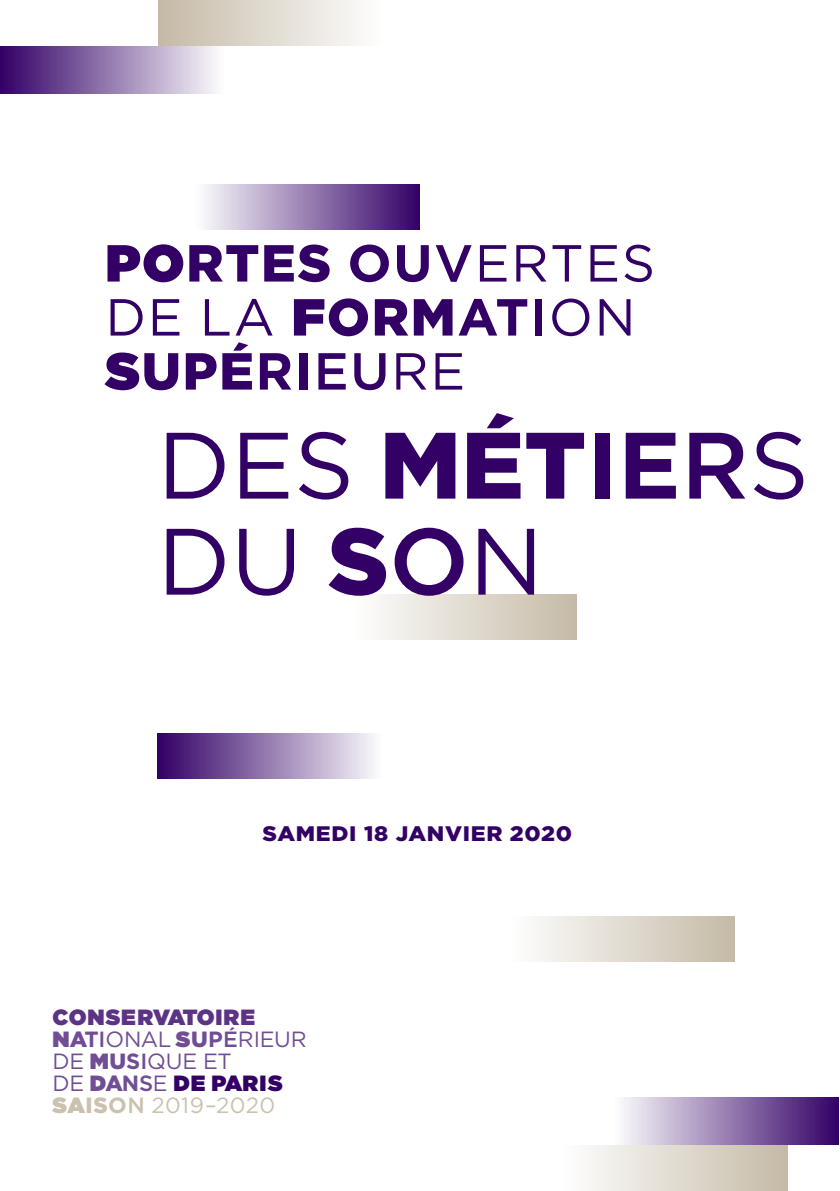
<style>
.page{position:relative;width:840px;height:1191px;background:#fff}
.page>*{position:absolute;margin:0;border:0;box-sizing:border-box;transform-origin:0 0}
.t1{font:94px "Gotham";color:#306}
.t2{font:52px/54px "Gotham";letter-spacing:.03em;color:#306}
.t3{font:22px "Gotham";letter-spacing:-.01em;color:#704d94}
.t4{font:22px "Gotham";letter-spacing:.02em;color:#cbc1af}
.t5{font:900 22px "Gotham";letter-spacing:.035em;color:#306}
.t6{font:900 22px "Gotham";letter-spacing:.035em;color:#5c3385}
.sous-titre_date{font:900 21px "Gotham";letter-spacing:.03em;color:#306;scale:1.06 1}
.s1{font-weight:900}
.s2{font-weight:700}
.s3{font-weight:500}
.s4{font-weight:400;color:#704d94}
.s5{color:#704d94}
.s6{font-weight:700;color:#704d94}
.s7{font-weight:500;color:#704d94}
</style>
<div class="page">
<div style="left:158px;top:0;width:223px;height:46px;background:linear-gradient(to right,#c4b9a5,#fefdfd)"></div>
<div style="left:0;top:46px;width:223px;height:47px;background:linear-gradient(to right,#320065,#fcfcfd)"></div>
<div style="left:196px;top:184px;width:224px;height:46px;background:linear-gradient(to right,#fdfdfd,#340267)"></div>
<div style="left:614px;top:1097px;width:224px;height:48px;background:linear-gradient(to right,#fdfefe,#350367)"></div>
<div style="left:157px;top:733px;width:224px;height:45px;background:linear-gradient(to right,#320065,#fbfafc)"></div>
<div style="left:563px;top:1145px;width:224px;height:46px;background:linear-gradient(to right,#fefefe,#c5baa6)"></div>
<div style="left:510px;top:916px;width:224px;height:46px;background:linear-gradient(to right,#fefefe,#c5baa7)"></div>
<div style="left:353px;top:593px;width:224px;height:46px;background:linear-gradient(to right,#fefefe,#c5baa6)"></div>
<p class="t2" style="left:105px;top:235px;width:551px"><span class="s1">PO</span><span class="s1">RTES</span> <span class="s2">OU</span><span class="s3">V</span>ERTES</p>
<p class="t2" style="left:105px;top:289px;width:531px">DE LA <span class="s1">F</span><span class="s1">ORM</span><span class="s2">AT</span><span class="s3">I</span>ON<br><span class="s1">S</span><span class="s1">UPÉ</span><span class="s2">RI</span><span class="s3">EU</span>RE</p>
<p class="t1" style="left:157px;top:405px;width:653px">DES <span class="s1">MÉT</span><span class="s2">IE</span><span class="s3">R</span>S</p>
<p class="t1" style="left:157px;top:501px;width:387px">DU <span class="s1">S</span><span class="s3">O</span>N</p>
<p class="sous-titre_date" style="left:262px;top:819px;width:293px">SAMEDI 18 JANVIER 2020</p>
<p class="t6" style="left:52px;top:1001px;width:204px">CONSERVATOIRE</p>
<p class="t3" style="left:52px;top:1025px;width:255px"><span class="s1">N</span><span class="s1">A</span><span class="s2">T</span><span class="s3">I</span>ONAL <span class="s1">S</span><span class="s1">U</span><span class="s2">P</span><span class="s3">É</span>RIEUR</p>
<p class="t3" style="left:52px;top:1047px;width:180px">DE <span class="s1">M</span><span class="s1">U</span><span class="s2">S</span><span class="s3">I</span>QUE ET</p>
<p class="t5" style="left:52px;top:1067px;width:231px"><span class="s4">DE</span> <span class="s5">D</span><span class="s5">A</span><span class="s6">N</span><span class="s7">S</span><span class="s4">E</span> DE PARIS</p>
<p class="t4" style="left:52px;top:1091px;width:224px"><span class="s1">SA</span><span class="s1">IS</span><span class="s2">O</span><span class="s3">N</span> 2019–2020</p>
</div>
